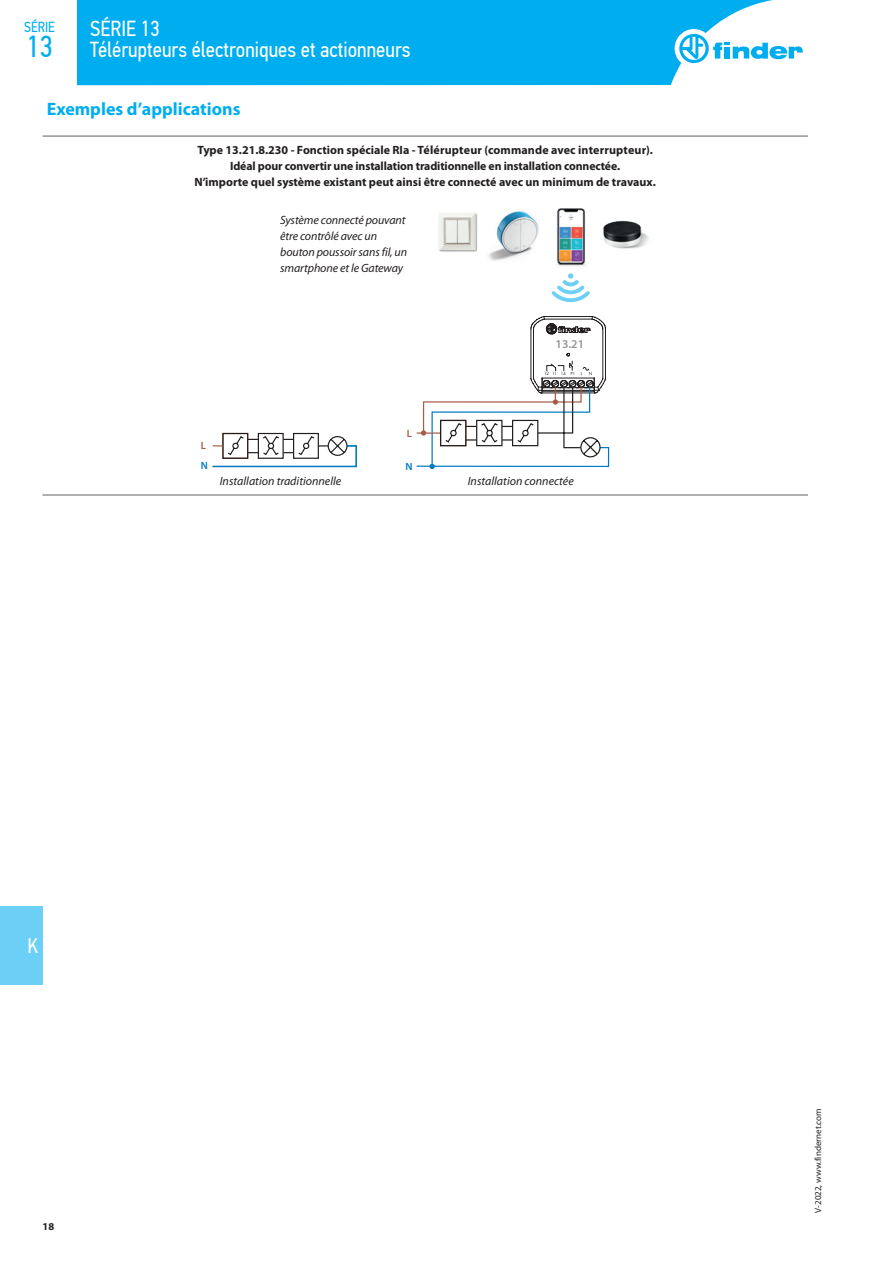
<style>
.page{position:relative;width:893px;height:1263px;background:#fff}
.page>*{position:absolute;margin:0;border:0;box-sizing:border-box;transform-origin:0 0}
.t1{font:30.3px "PF Din Text Cond Pro";color:#00aeef}
.t2{font:21.75px/21px "PF Din Text Cond Pro";color:#fff}
.t3{font:21px "PF Din Text Cond Pro";color:#fff}
.Titolo_T2{font:700 18px "Myriad Pro";color:#00aeef}
.t4{font:14.55px "PF Din Text Cond Pro";color:#00aeef}
.Corpo_Bold{font:700 12px "Myriad Pro";color:#231f20}
.t5{font:italic 12px/16.2px "Myriad Pro";letter-spacing:-.01em;color:#231f20}
.t6{font:600 12px "Myriad Pro";color:#939598}
.t7{font:700 10.5px "Myriad Pro";color:#231f20}
.t8{font:600 10.5px "Myriad Pro";color:#007ac2}
.t9{font:600 10.5px "Myriad Pro";color:#a65d4a}
.t10{font:9px "Myriad Pro";color:#231f20}
</style>
<div class="page">
<div style="left:0;top:906px;width:43px;height:78px;background:#6bcff6"></div>
<div style="left:77px;top:0;width:696px;height:85px;background:#00aeef"></div>
<div style="left:675px;top:29px;width:38px;height:39px;background:#fff;border-radius:50%"></div>
<svg style="left:679px;top:34px;width:124px;height:29px"></svg>
<hr style="left:43px;top:494px;width:765px;height:2px;background:#939598">
<hr style="left:43px;top:135px;width:765px;height:2px;background:#939598">
<div style="left:258px;top:433px;width:26px;height:26px;border:1px solid #231f20"></div>
<div style="left:222px;top:433px;width:26px;height:26px;border:1px solid #231f20"></div>
<svg style="left:293px;top:433px;width:26px;height:2px"></svg>
<svg style="left:213px;top:435px;width:144px;height:32px"></svg>
<svg style="left:551px;top:273px;width:39px;height:29px"></svg>
<img style="left:556px;top:208px;width:30px;height:58px">
<img style="left:488px;top:211px;width:51px;height:50px">
<img style="left:438px;top:213px;width:39px;height:39px">
<img style="left:603px;top:220px;width:46px;height:29px">
<svg style="left:417px;top:316px;width:192px;height:153px"></svg>
<p class="t4" style="left:24px;top:19px;width:32px">SÉRIE</p>
<h1 class="t1" style="left:26px;top:28px;width:28px">13</h1>
<h2 class="t2" style="left:90px;top:18px;width:322px">SÉRIE 13<br>Télérupteurs électroniques et actionneurs</h2>
<p class="Titolo_T2" style="left:47px;top:97px;width:195px">Exemples d’applications</p>
<p class="Corpo_Bold" style="left:197px;top:142px;width:457px">Type 13.21.8.230 - Fonction spéciale RIa - Télérupteur (commande avec interrupteur).</p>
<p class="Corpo_Bold" style="left:230px;top:158px;width:392px">Idéal pour convertir une installation traditionnelle en installation connectée.</p>
<p class="Corpo_Bold" style="left:194px;top:174px;width:463px">N’importe quel système existant peut ainsi être connecté avec un minimum de travaux.</p>
<p class="t5" style="left:280px;top:211px;width:129px">Système connecté pouvant être contrôlé avec un bouton poussoir sans fil, un smartphone et le Gateway</p>
<p class="t6" style="left:556px;top:336px;width:30px">13.21</p>
<p class="t9" style="left:201px;top:439px;width:7px">L</p>
<p class="t8" style="left:201px;top:459px;width:9px">N</p>
<p class="t9" style="left:407px;top:426px;width:7px">L</p>
<p class="t8" style="left:406px;top:460px;width:9px">N</p>
<p class="t5" style="left:220px;top:473px;width:123px">Installation traditionnelle</p>
<p class="t5" style="left:468px;top:473px;width:108px">Installation connectée</p>
<h3 class="t3" style="left:27px;top:933px;width:12px">K</h3>
<p class="t7" style="left:43px;top:1219px;width:13px">18</p>
<p class="t10" style="left:812px;top:1213px;width:106px;rotate:-90deg">V-2022, www.findernet.com</p>
</div>
